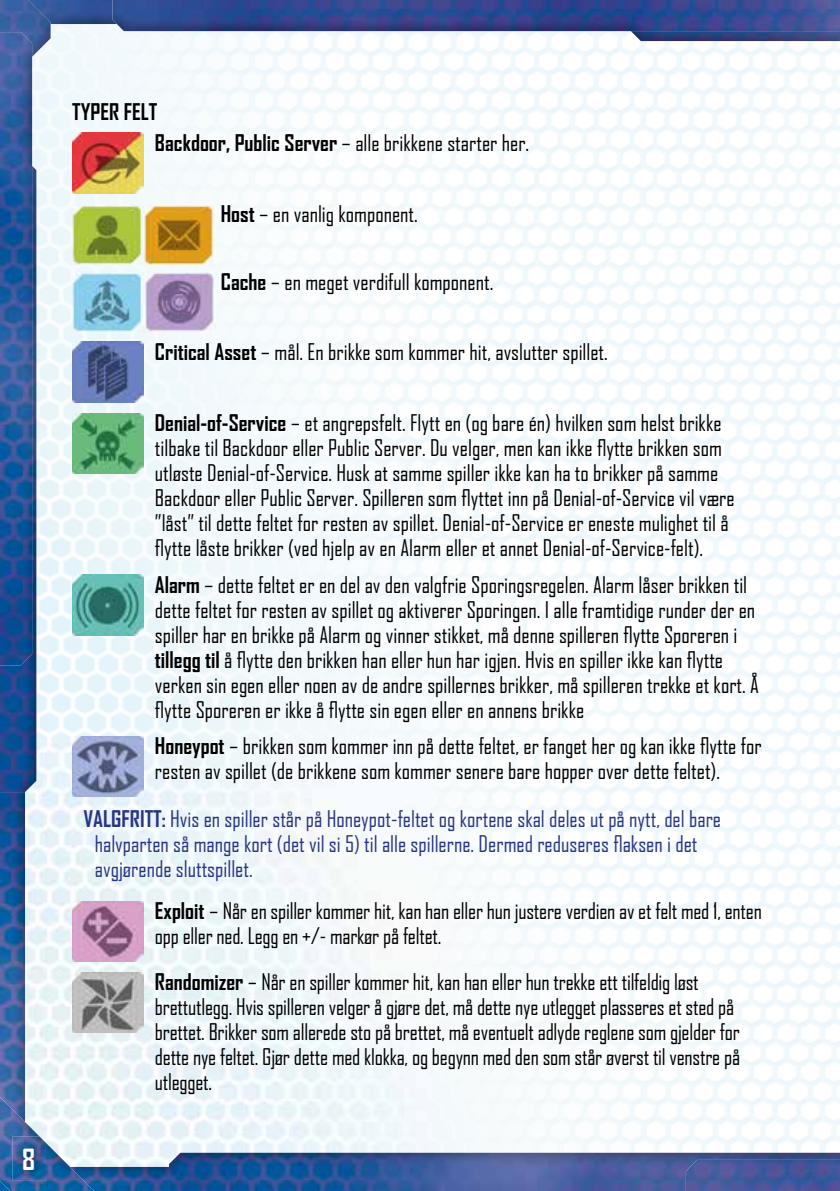
<style>
.page{position:relative;width:840px;height:1191px;background:#fff}
.page>*{position:absolute;margin:0;border:0;box-sizing:border-box;transform-origin:0 0}
.t1{font:700 28px "Agency FB";color:#fff}
.t2{font:22px/25px "Agency FB";color:#000}
.t3{font:22px/25px "Agency FB";color:#283583}
.t4{font:700 22px/30.6px "Agency FB";color:#000}
.s1{font-weight:400}
.s2{font-weight:700}
</style>
<div class="page">
<img style="left:36px;top:310px;width:803px;height:428px">
<img style="left:32px;top:24px;width:603px;height:286px">
<img style="left:0;top:792px;width:25px;height:305px">
<img style="left:51px;top:0;width:61px;height:24px">
<img style="left:94px;top:1167px;width:75px;height:24px">
<img style="left:0;top:1097px;width:94px;height:94px">
<img style="left:0;top:0;width:51px;height:57px">
<img style="left:0;top:166px;width:36px;height:626px">
<img style="left:630px;top:31px;width:209px;height:10px">
<img style="left:169px;top:1152px;width:670px;height:39px">
<img style="left:0;top:32px;width:32px;height:633px">
<img style="left:112px;top:0;width:727px;height:31px">
<img style="left:685px;top:1159px;width:154px;height:32px">
<img style="left:12px;top:1136px;width:34px;height:44px">
<img style="left:72px;top:133px;width:71px;height:60px">
<img style="left:72px;top:204px;width:143px;height:61px">
<img style="left:72px;top:272px;width:143px;height:60px">
<img style="left:72px;top:342px;width:71px;height:60px">
<img style="left:72px;top:413px;width:71px;height:61px">
<img style="left:72px;top:575px;width:71px;height:60px">
<img style="left:72px;top:736px;width:71px;height:60px">
<img style="left:72px;top:901px;width:71px;height:60px">
<img style="left:72px;top:972px;width:71px;height:60px">
<p class="t1" style="left:22px;top:1141px;width:15px">8</p>
<p class="t4" style="left:155px;top:96px;width:375px;text-indent:-83px">TYPER FELT<br>Backdoor, Public Server <span class="s1">– alle brikkene starter her.</span></p>
<p class="t2" style="left:221px;top:201px;width:198px"><span class="s2">Host</span> – en vanlig komponent.</p>
<p class="t2" style="left:221px;top:269px;width:274px"><span class="s2">Cache</span> – en meget verdifull komponent.</p>
<p class="t2" style="left:155px;top:338px;width:454px"><span class="s2">Critical Asset</span> – mål. En brikke som kommer hit, avslutter spillet.</p>
<p class="t2" style="left:155px;top:410px;width:581px"><span class="s2">Denial-of-Service</span> – et angrepsfelt. Flytt en (og bare én) hvilken som helst brikke tilbake til Backdoor eller Public Server. Du velger, men kan ikke flytte brikken som utløste Denial-of-Service. Husk at samme spiller ikke kan ha to brikker på samme Backdoor eller Public Server. Spilleren som flyttet inn på Denial-of-Service vil være ”låst” til dette feltet for resten av spillet. Denial-of-Service er eneste mulighet til å flytte låste brikker (ved hjelp av en Alarm eller et annet Denial-of-Service-felt).</p>
<p class="t2" style="left:155px;top:571px;width:605px"><span class="s2">Alarm</span> – dette feltet er en del av den valgfrie Sporingsregelen. Alarm låser brikken til dette feltet for resten av spillet og aktiverer Sporingen. I alle framtidige runder der en spiller har en brikke på Alarm og vinner stikket, må denne spilleren flytte Sporeren i <span class="s2">tillegg til</span> å flytte den brikken han eller hun har igjen. Hvis en spiller ikke kan flytte verken sin egen eller noen av de andre spillernes brikker, må spilleren trekke et kort. Å flytte Sporeren er ikke å flytte sin egen eller en annens brikke</p>
<p class="t2" style="left:155px;top:733px;width:608px"><span class="s2">Honeypot</span> – brikken som kommer inn på dette feltet, er fanget her og kan ikke flytte for resten av spillet (de brikkene som kommer senere bare hopper over dette feltet).</p>
<p class="t3" style="left:95px;top:805px;width:627px;text-indent:-11px"><span class="s2">VALGFRITT:</span> Hvis en spiller står på Honeypot-feltet og kortene skal deles ut på nytt, del bare halvparten så mange kort (det vil si 5) til alle spillerne. Dermed reduseres flaksen i det avgjørende sluttspillet.</p>
<p class="t2" style="left:155px;top:897px;width:608px"><span class="s2">Exploit</span> – Når en spiller kommer hit, kan han eller hun justere verdien av et felt med 1, enten opp eller ned. Legg en +/- markør på feltet.</p>
<p class="t2" style="left:155px;top:969px;width:586px"><span class="s2">Randomizer</span> – Når en spiller kommer hit, kan han eller hun trekke ett tilfeldig løst brettutlegg. Hvis spilleren velger å gjøre det, må dette nye utlegget plasseres et sted på brettet. Brikker som allerede sto på brettet, må eventuelt adlyde reglene som gjelder for dette nye feltet. Gjør dette med klokka, og begynn med den som står øverst til venstre på utlegget.</p>
</div>
